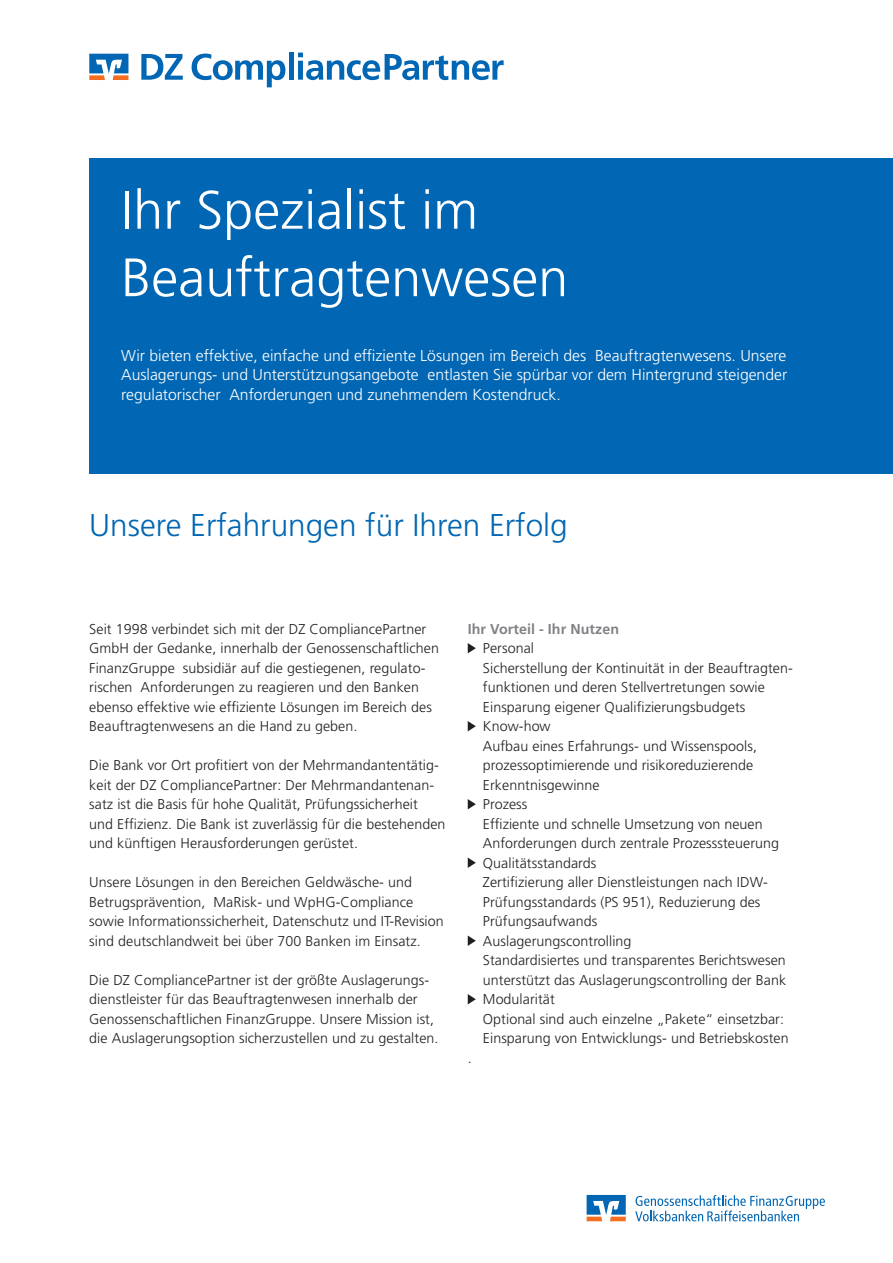
<style>
.page{position:relative;width:893px;height:1263px;background:#fff}
.page>*{position:absolute;margin:0;border:0;box-sizing:border-box;transform-origin:0 0}
.t1{font:300 54px/67.5px "Frutiger LT Std";color:#fff}
.t2{font:300 31.5px "Frutiger LT Std";color:#0166b3}
.t3{font:300 15.75px/19.5px "Frutiger LT Std";color:#fff;text-align:justify}
.t4{font:300 14.25px/19.5px "Frutiger LT Std";letter-spacing:.005em;color:#231f20}
.t5{font:700 14.25px "Frutiger LT Std";letter-spacing:.005em;color:#808285}
</style>
<div class="page">
<svg style="left:635px;top:1195px;width:190px;height:26px"></svg>
<svg style="left:587px;top:1195px;width:39px;height:26px"></svg>
<div style="left:89px;top:158px;width:804px;height:316px;background:#0166b3"></div>
<svg style="left:141px;top:54px;width:42px;height:26px"></svg>
<svg style="left:89px;top:54px;width:39px;height:26px"></svg>
<svg style="left:192px;top:54px;width:93px;height:33px"></svg>
<div style="left:289px;top:52px;width:5px;height:28px;background:#0166b3"></div>
<svg style="left:298px;top:53px;width:206px;height:27px"></svg>
<svg style="left:468px;top:643px;width:8px;height:10px"></svg>
<svg style="left:468px;top:721px;width:8px;height:10px"></svg>
<svg style="left:468px;top:799px;width:8px;height:10px"></svg>
<svg style="left:468px;top:857px;width:8px;height:11px"></svg>
<svg style="left:468px;top:935px;width:8px;height:11px"></svg>
<svg style="left:468px;top:994px;width:8px;height:10px"></svg>
<h1 class="t1" style="left:121px;top:177px;width:449px">Ihr Spezialist im<br>Beauftragtenwesen</h1>
<p class="t3" style="left:121px;top:346px;width:668px">Wir bieten effektive, einfache und effiziente Lösungen im Bereich des Beauftragtenwesens. Unsere Auslagerungs- und Unterstützungsangebote entlasten Sie spürbar vor dem Hintergrund steigender regulatorischer Anforderungen und zunehmendem Kostendruck.</p>
<h2 class="t2" style="left:89px;top:508px;width:480px">Unsere Erfahrungen für Ihren Erfolg</h2>
<p class="t4" style="left:89px;top:619px;width:351px">Seit 1998 verbindet sich mit der DZ CompliancePartner GmbH der Gedanke, innerhalb der Genossenschaftlichen FinanzGruppe subsidiär auf die gestiegenen, regulato&shy;rischen Anforderungen zu reagieren und den Banken ebenso effektive wie effiziente Lösungen im Bereich des Beauftragtenwesens an die Hand zu geben.</p>
<p class="t4" style="left:89px;top:756px;width:358px">Die Bank vor Ort profitiert von der Mehrmandantentätig&shy;keit der DZ CompliancePartner: Der Mehrmandantenan&shy;satz ist die Basis für hohe Qualität, Prüfungssicherheit<br>und Effizienz. Die Bank ist zuverlässig für die bestehenden und künftigen Herausforderungen gerüstet.</p>
<p class="t4" style="left:89px;top:873px;width:356px">Unsere Lösungen in den Bereichen Geldwäsche- und Betrugsprävention, MaRisk- und WpHG-Compliance sowie Informationssicherheit, Datenschutz und IT-Revision sind deutschlandweit bei über 700 Banken im Einsatz.</p>
<p class="t4" style="left:89px;top:970px;width:351px">Die DZ CompliancePartner ist der größte Auslagerungs&shy;dienstleister für das Beauftragtenwesen innerhalb der Genossenschaftlichen FinanzGruppe. Unsere Mission ist, die Auslagerungsoption sicherzustellen und zu gestalten.</p>
<p class="t5" style="left:468px;top:620px;width:153px">Ihr Vorteil - Ihr Nutzen</p>
<p class="t4" style="left:483px;top:639px;width:311px">Personal<br>Sicherstellung der Kontinuität in der Beauftragten&shy;funktionen und deren Stellvertretungen sowie Einsparung eigener Qualifizierungsbudgets Know-how<br>Aufbau eines Erfahrungs- und Wissenspools, prozessoptimierende und risikoreduzierende Erkenntnisgewinne<br>Prozess<br>Effiziente und schnelle Umsetzung von neuen Anforderungen durch zentrale Prozesssteuerung Qualitätsstandards<br>Zertifizierung aller Dienstleistungen nach IDW-Prüfungsstandards (PS 951), Reduzierung des Prüfungsaufwands<br>Auslagerungscontrolling<br>Standardisiertes und transparentes Berichtswesen unterstützt das Auslagerungscontrolling der Bank Modularität<br>Optional sind auch einzelne „Pakete“ einsetzbar:<br>Einsparung von Entwicklungs- und Betriebskosten</p>
<p class="t4" style="left:468px;top:1048px;width:5px">.</p>
</div>
